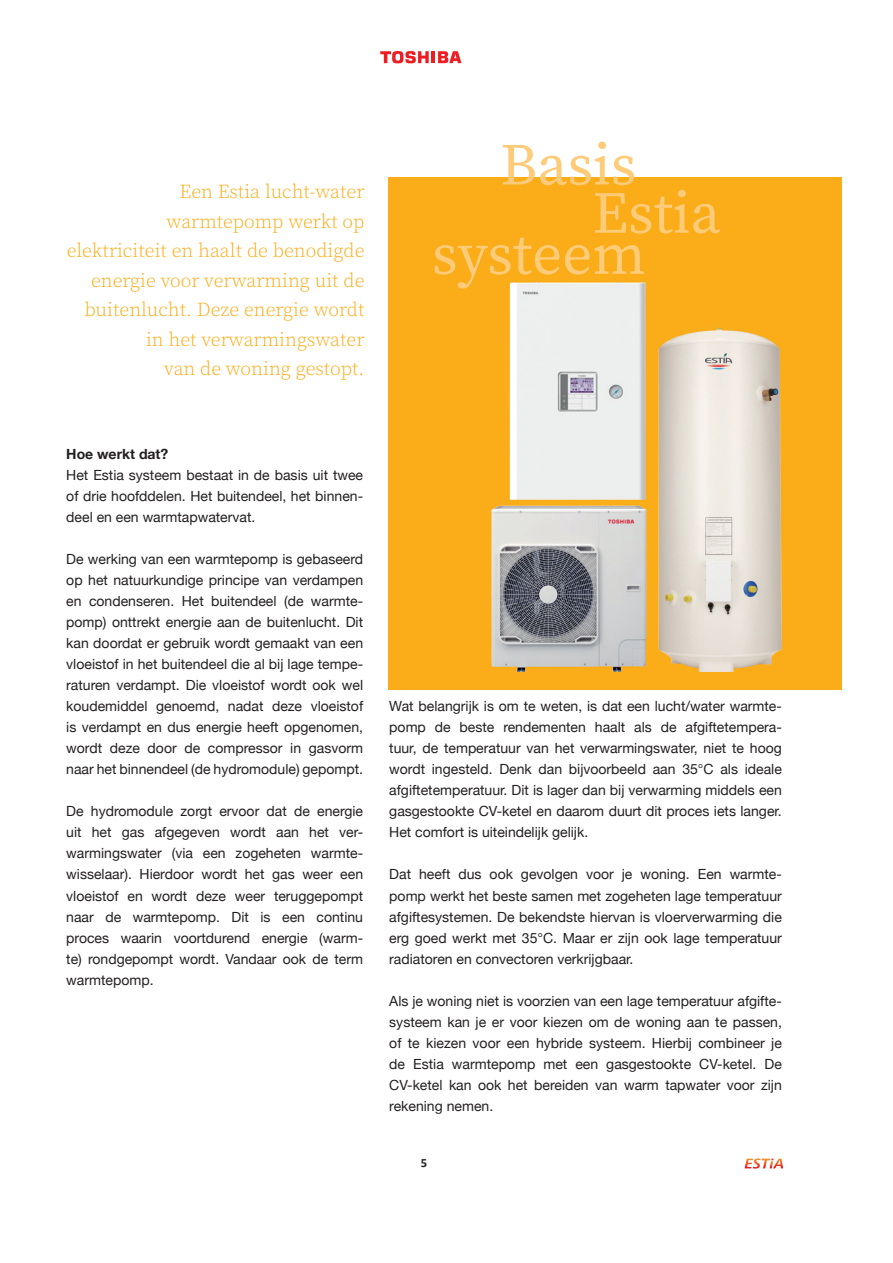
<style>
.page{position:relative;width:893px;height:1263px;background:#fff}
.page>*{position:absolute;margin:0;border:0;box-sizing:border-box;transform-origin:0 0}
.t1{font:59.1px "Source Serif Variable";color:#fecb79}
.t2{font:19.65px/29.4px "Source Serif Variable";color:#faad19;text-align:right}
.t3{font:13.95px/21px "Helvetica Neue";color:#231f20;text-align:justify}
.t4{font:700 13.95px "Helvetica Neue";color:#231f20}
.t5{font:700 12.6px "Calibri";color:#231f20}
</style>
<div class="page">
<div style="left:388px;top:178px;width:453px;height:512px;background:#faad19"></div>
<svg style="left:380px;top:51px;width:81px;height:12px"></svg>
<img style="left:659px;top:328px;width:123px;height:344px">
<img style="left:491px;top:506px;width:155px;height:166px">
<svg style="left:745px;top:1158px;width:38px;height:10px"></svg>
<img style="left:510px;top:282px;width:136px;height:218px">
<h2 class="t2" style="left:67px;top:177px;width:299px">Een Estia lucht-water warmtepomp werkt op elektriciteit en haalt de benodigde energie voor verwarming uit de buitenlucht. Deze energie wordt in het verwarmingswater<br>van de woning gestopt.</h2>
<h1 class="t1" style="left:500px;top:125px;width:138px">Basis</h1>
<h1 class="t1" style="left:592px;top:174px;width:130px">Estia</h1>
<h1 class="t1" style="left:432px;top:215px;width:215px">systeem</h1>
<p class="t4" style="left:66px;top:443px;width:104px">Hoe werkt dat?</p>
<p class="t3" style="left:66px;top:465px;width:298px">Het Estia systeem bestaat in de basis uit twee of drie hoofddelen. Het buitendeel, het binnen&shy;deel en een warmtapwatervat.</p>
<p class="t3" style="left:66px;top:549px;width:298px">De werking van een warmtepomp is gebaseerd op het natuurkundige principe van verdampen en condenseren. Het buitendeel (de warmte&shy;pomp) onttrekt energie aan de buitenlucht. Dit kan doordat er gebruik wordt gemaakt van een vloeistof in het buitendeel die al bij lage tempe&shy;raturen verdampt. Die vloeistof wordt ook wel koudemiddel genoemd, nadat deze vloeistof is verdampt en dus energie heeft opgenomen, wordt deze door de compressor in gasvorm naar het binnendeel (de hydromodule) gepompt.</p>
<p class="t3" style="left:66px;top:802px;width:298px">De hydromodule zorgt ervoor dat de energie uit het gas afgegeven wordt aan het ver&shy;warmingswater (via een zogeheten warmte&shy;wisselaar). Hierdoor wordt het gas weer een vloeistof en wordt deze weer teruggepompt naar de warmtepomp. Dit is een continu proces waarin voortdurend energie (warm&shy;te) rondgepompt wordt. Vandaar ook de term warmtepomp.</p>
<p class="t3" style="left:389px;top:696px;width:394px">Wat belangrijk is om te weten, is dat een lucht/water warmte&shy;pomp de beste rendementen haalt als de afgiftetempera&shy;tuur, de temperatuur van het verwarmingswater, niet te hoog wordt ingesteld. Denk dan bijvoorbeeld aan 35°C als ideale afgiftetemperatuur. Dit is lager dan bij verwarming middels een gasgestookte CV-ketel en daarom duurt dit proces iets langer.<br>Het comfort is uiteindelijk gelijk.</p>
<p class="t3" style="left:389px;top:865px;width:394px">Dat heeft dus ook gevolgen voor je woning. Een warmte&shy;pomp werkt het beste samen met zogeheten lage temperatuur afgiftesystemen. De bekendste hiervan is vloerverwarming die erg goed werkt met 35°C. Maar er zijn ook lage temperatuur radiatoren en convectoren verkrijgbaar.</p>
<p class="t3" style="left:389px;top:991px;width:394px">Als je woning niet is voorzien van een lage temperatuur afgifte&shy;systeem kan je er voor kiezen om de woning aan te passen, of te kiezen voor een hybride systeem. Hierbij combineer je de Estia warmtepomp met een gasgestookte CV-ketel. De CV-ketel kan ook het bereiden van warm tapwater voor zijn rekening nemen.</p>
<p class="t5" style="left:421px;top:1155px;width:8px">5</p>
</div>
